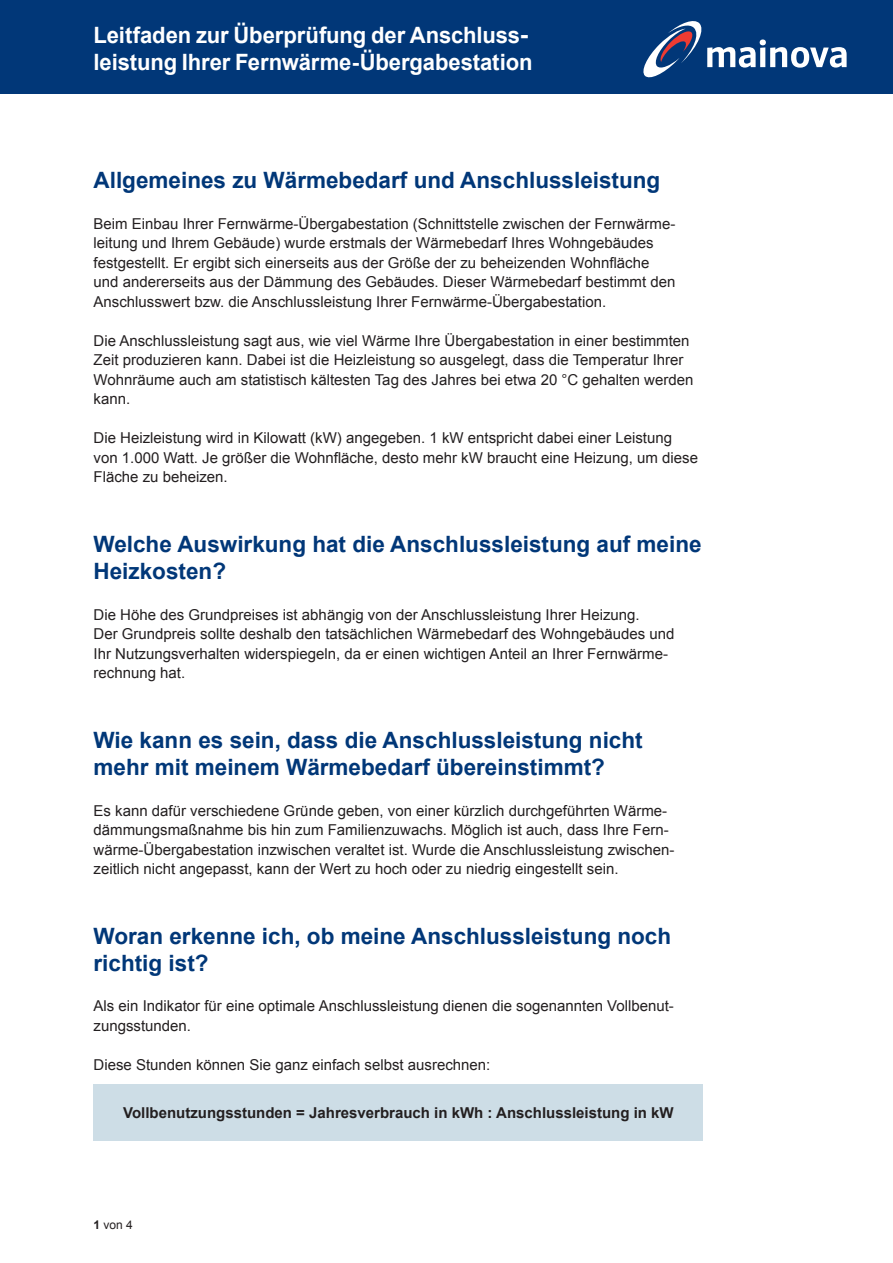
<style>
.page{position:relative;width:893px;height:1263px;background:#fff}
.page>*{position:absolute;margin:0;border:0;box-sizing:border-box;transform-origin:0 0}
.t1{font:700 22.5px/27px "Arial";color:#013778}
.t2{font:700 22.5px/27px "Arial";letter-spacing:-.005em;color:#fff}
.t3{font:15px/19.5px "Arial";color:#231f20}
.t4{font:700 15px "Arial";color:#231f20}
.t5{font:12px "Arial";color:#231f20}
.s1{font-weight:700}
</style>
<div class="page">
<div style="left:0;top:0;width:893px;height:94px;background:#013778"></div>
<svg style="left:643px;top:21px;width:204px;height:56px"></svg>
<div style="left:94px;top:1084px;width:609px;height:56px;background:#cddde6"></div>
<h1 class="t2" style="left:94px;top:22px;width:440px">Leitfaden zur Überprüfung der Anschluss&shy;leistung Ihrer Fernwärme-Übergabestation</h1>
<h1 class="t1" style="left:94px;top:168px;width:568px">Allgemeines zu Wärmebedarf und Anschlussleistung</h1>
<p class="t3" style="left:94px;top:214px;width:583px">Beim Einbau Ihrer Fernwärme-Übergabestation (Schnittstelle zwischen der Fernwärme&shy;leitung und Ihrem Gebäude) wurde erstmals der Wärmebedarf Ihres Wohngebäudes festgestellt. Er ergibt sich einerseits aus der Größe der zu beheizenden Wohnfläche und andererseits aus der Dämmung des Gebäudes. Dieser Wärmebedarf bestimmt den Anschlusswert bzw. die Anschlussleistung Ihrer Fernwärme-Übergabestation.</p>
<p class="t3" style="left:94px;top:331px;width:601px">Die Anschlussleistung sagt aus, wie viel Wärme Ihre Übergabestation in einer bestimmten Zeit produzieren kann. Dabei ist die Heizleistung so ausgelegt, dass die Temperatur Ihrer Wohnräume auch am statistisch kältesten Tag des Jahres bei etwa 20 °C gehalten werden kann.</p>
<p class="t3" style="left:94px;top:429px;width:606px">Die Heizleistung wird in Kilowatt (kW) angegeben. 1 kW entspricht dabei einer Leistung von 1.000 Watt. Je größer die Wohnfläche, desto mehr kW braucht eine Heizung, um diese<br>Fläche zu beheizen.</p>
<h1 class="t1" style="left:94px;top:531px;width:610px">Welche Auswirkung hat die Anschlussleistung auf meine<br>Heizkosten?</h1>
<p class="t3" style="left:94px;top:605px;width:582px">Die Höhe des Grundpreises ist abhängig von der Anschlussleistung Ihrer Heizung.<br>Der Grundpreis sollte deshalb den tatsächlichen Wärmebedarf des Wohngebäudes und Ihr Nutzungsverhalten widerspiegeln, da er einen wichtigen Anteil an Ihrer Fernwärme&shy;rechnung hat.</p>
<h1 class="t1" style="left:94px;top:727px;width:551px">Wie kann es sein, dass die Anschlussleistung nicht mehr mit meinem Wärmebedarf übereinstimmt?</h1>
<p class="t3" style="left:94px;top:801px;width:581px">Es kann dafür verschiedene Gründe geben, von einer kürzlich durchgeführten Wärme&shy;dämmungsmaßnahme bis hin zum Familienzuwachs. Möglich ist auch, dass Ihre Fern&shy;wärme-Übergabestation inzwischen veraltet ist. Wurde die Anschlussleistung zwischen&shy;zeitlich nicht angepasst, kann der Wert zu hoch oder zu niedrig eingestellt sein.</p>
<h1 class="t1" style="left:94px;top:923px;width:579px">Woran erkenne ich, ob meine Anschlussleistung noch richtig ist?</h1>
<p class="t3" style="left:94px;top:996px;width:582px">Als ein Indikator für eine optimale Anschlussleistung dienen die sogenannten Vollbenut&shy;zungsstunden.</p>
<p class="t3" style="left:94px;top:1055px;width:398px">Diese Stunden können Sie ganz einfach selbst ausrechnen:</p>
<p class="t4" style="left:123px;top:1103px;width:552px">Vollbenutzungsstunden = Jahresverbrauch in kWh : Anschlussleistung in kW</p>
<p class="t5" style="left:94px;top:1217px;width:41px"><span class="s1">1</span> von 4</p>
</div>
